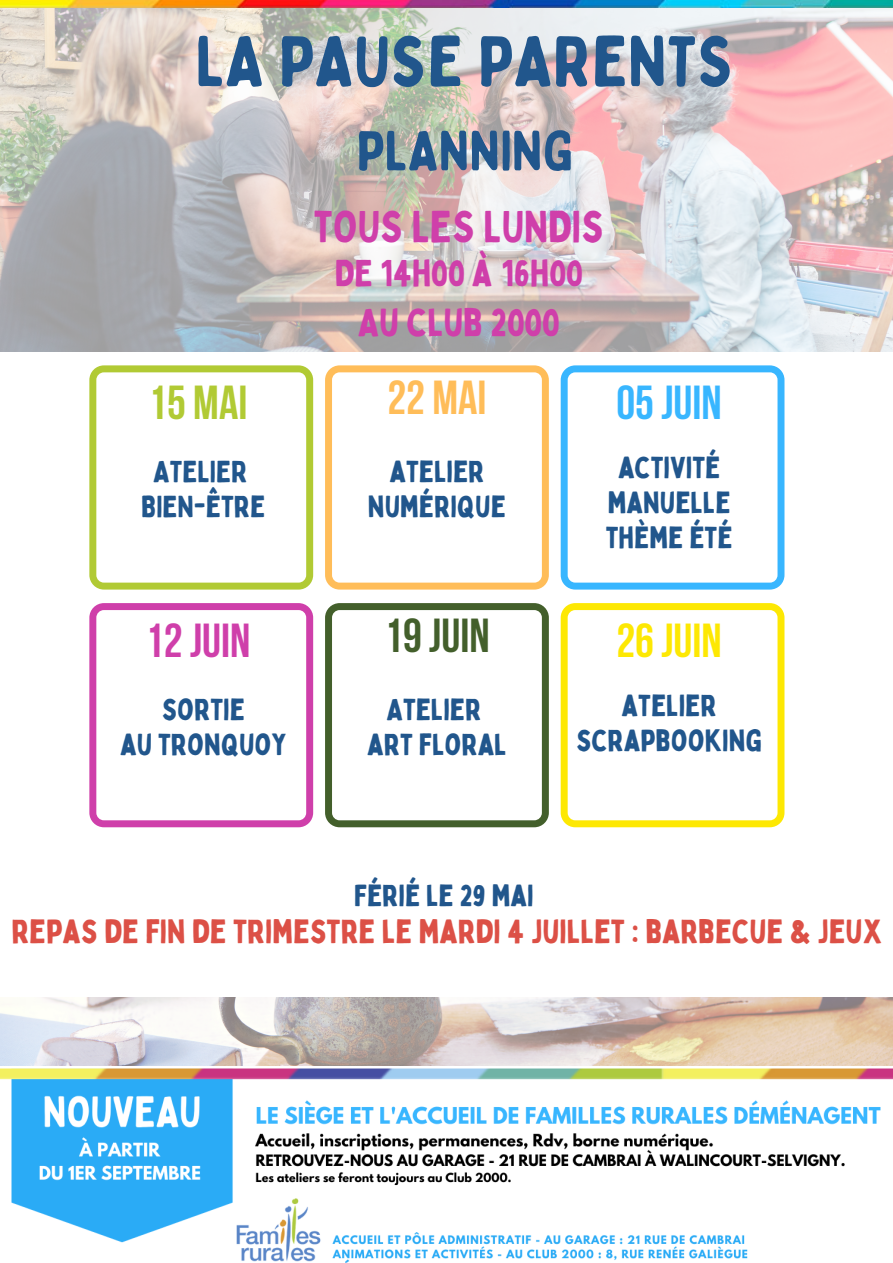
<style>
.page{position:relative;width:893px;height:1263px;background:#fff}
.page>*{position:absolute;margin:0;border:0;box-sizing:border-box;transform-origin:0 0}
.t1{font:71.55px "Bobby Jones Soft";color:#21568c}
.t2{font:56.18px "Bobby Jones Soft";color:#21568c}
.t3{font:700 47.55px "Bebas Neue";color:#38b6ff}
.t4{font:700 47.55px "Bebas Neue";color:#cf3faa}
.t5{font:700 47.55px "Bebas Neue";color:#435f2b}
.t6{font:700 47.55px "Bebas Neue";color:#fde803}
.t7{font:700 47.55px "Bebas Neue";color:#b1ca34}
.t8{font:700 47.55px "Bebas Neue";color:#ffbd59}
.t9{font:43.95px "Bobby Jones";color:#cf3faa}
.t10{font:38.55px "Bobby Jones";color:#cf3faa}
.t11{font:36.75px "Bobby Jones";color:#cf3faa}
.t12{font:32.85px "Bobby Jones";color:#dc5046}
.t13{font:29.85px/34.9px "Bobby Jones";color:#21568c;text-align:center}
</style>
<div class="page">
<img style="left:0;top:8px;width:893px;height:344px">
<img style="left:0;top:0;width:893px;height:8px">
<img style="left:0;top:997px;width:893px;height:266px">
<svg style="left:89px;top:365px;width:224px;height:225px"></svg>
<svg style="left:325px;top:365px;width:224px;height:225px"></svg>
<svg style="left:561px;top:365px;width:223px;height:225px"></svg>
<svg style="left:89px;top:603px;width:224px;height:224px"></svg>
<svg style="left:325px;top:603px;width:224px;height:224px"></svg>
<svg style="left:561px;top:603px;width:223px;height:224px"></svg>
<h1 class="t1" style="left:195px;top:17px;width:540px">LA PAUSE PARENTS</h1>
<h3 class="t7" style="left:148px;top:383px;width:101px">15 MAI</h3>
<p class="t13" style="left:141px;top:453px;width:125px">ATELIER<br>BIEN-ÊTRE</p>
<h3 class="t4" style="left:145px;top:621px;width:107px">12JUIN</h3>
<p class="t13" style="left:120px;top:691px;width:168px">SORTIE<br>AU TRONQUOY</p>
<h2 class="t2" style="left:357px;top:116px;width:218px">PLANNING</h2>
<h3 class="t9" style="left:314px;top:199px;width:291px">TOUS LES LUNDIS</h3>
<p class="t11" style="left:335px;top:250px;width:250px">DE 14H00 À 16H00</p>
<p class="t10" style="left:358px;top:298px;width:204px">AU CLUB 2000</p>
<h3 class="t8" style="left:387px;top:378px;width:101px">22 MAI</h3>
<p class="t13" style="left:368px;top:454px;width:139px">ATELIER<br>NUMÉRIQUE</p>
<h3 class="t5" style="left:384px;top:616px;width:107px">19JUIN</h3>
<p class="t13" style="left:367px;top:691px;width:141px">ATELIER<br>ART FLORAL</p>
<h3 class="t3" style="left:616px;top:383px;width:107px">05JUIN</h3>
<p class="t13" style="left:606px;top:450px;width:128px">ACTIVITÉ<br>MANUELLE<br>THÈME ÉTÉ</p>
<h3 class="t6" style="left:616px;top:621px;width:107px">26JUIN</h3>
<p class="t13" style="left:576px;top:687px;width:187px">ATELIER<br>SCRAPBOOKING</p>
<p class="t13" style="left:354px;top:877px;width:181px">FÉRIÉ LE 29 MAI</p>
<p class="t12" style="left:11px;top:911px;width:872px">REPAS DE FIN DE TRIMESTRE LE MARDI 4 JUILLET : BARBECUE &amp; JEUX</p>
</div>
